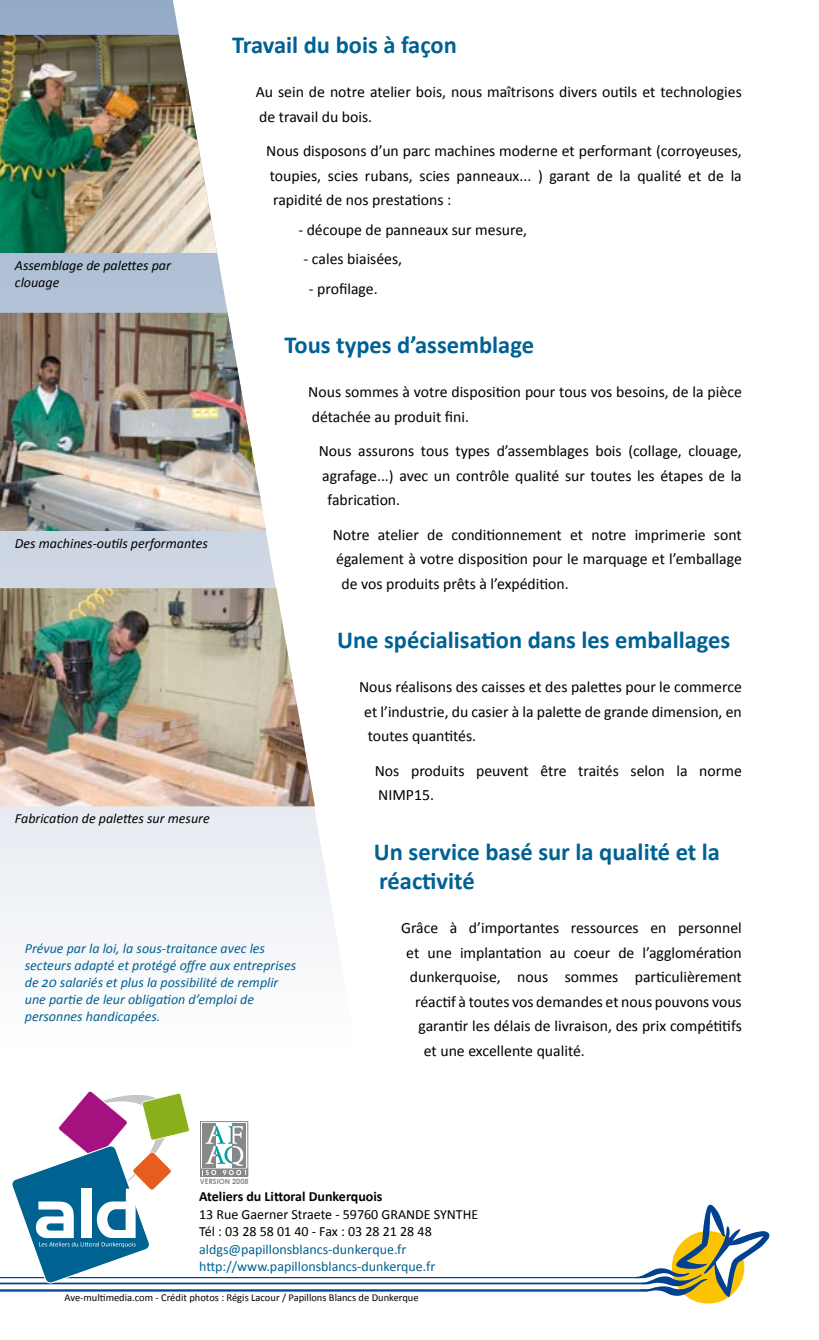
<style>
.page{position:relative;width:819px;height:1340px;background:#fff}
.page>*{position:absolute;margin:0;border:0;box-sizing:border-box;transform-origin:0 0}
.t1{font:700 24.5px/29.4px "Calibri";color:#006193}
.t2{font:15.75px/24.5px "Calibri";color:#000}
.t3{font:italic 14px/16.8px "Calibri";color:#006193}
.t4{font:italic 14px/16.8px "Calibri";color:#000}
.t5{font:14px/17.5px "Calibri";color:#006193}
.t6{font:14px/17.5px "Calibri";color:#000}
.t7{font:700 14px "Calibri";color:#000}
.t8{font:10.5px "Calibri";color:#000}
.t9{font:700 7.17px "Century Gothic";color:#878889}
</style>
<div class="page">
<svg style="left:0;top:0;width:410px;height:1292px"></svg>
<img style="left:0;top:35px;width:217px;height:218px">
<img style="left:0;top:312px;width:266px;height:219px">
<img style="left:0;top:588px;width:315px;height:218px">
<hr style="left:0;top:1276px;width:638px;height:2px;background:#004192">
<hr style="left:0;top:1282px;width:643px;height:2px;background:#004192">
<hr style="left:0;top:1289px;width:646px;height:2px;background:#004192">
<svg style="left:635px;top:1204px;width:134px;height:99px"></svg>
<svg style="left:11px;top:1085px;width:179px;height:198px"></svg>
<div style="left:200px;top:1168px;width:48px;height:8px;border:1px solid #878889"></div>
<div style="left:200px;top:1121px;width:48px;height:48px;border:1px solid #878889"></div>
<div style="left:202px;top:1123px;width:13px;height:44px;background:#878889"></div>
<div style="left:233px;top:1123px;width:13px;height:44px;background:#878889"></div>
<svg style="left:202px;top:1125px;width:44px;height:50px"></svg>
<p class="t4" style="left:15px;top:256px;width:157px">Assemblage de palettes par clouage</p>
<p class="t4" style="left:15px;top:534px;width:194px">Des machines-outils performantes</p>
<p class="t4" style="left:15px;top:809px;width:196px">Fabrication de palettes sur mesure</p>
<h1 class="t1" style="left:232px;top:29px;width:226px">Travail du bois à façon</h1>
<p class="t2" style="left:256px;top:79px;width:487px">Au sein de notre atelier bois, nous maîtrisons divers outils et technologies de travail du bois.</p>
<p class="t2" style="left:266px;top:138px;width:477px;text-align:justify">Nous disposons d’un parc machines moderne et performant (corroyeuses, toupies, scies rubans, scies panneaux... ) garant de la qualité et de la rapidité de nos prestations :</p>
<p class="t2" style="left:298px;top:217px;width:230px">- découpe de panneaux sur mesure,</p>
<p class="t2" style="left:303px;top:246px;width:100px">- cales biaisées,</p>
<p class="t2" style="left:309px;top:276px;width:70px">- profilage.</p>
<h1 class="t1" style="left:284px;top:329px;width:251px">Tous types d’assemblage</h1>
<p class="t2" style="left:308px;top:379px;width:435px">Nous sommes à votre disposition pour tous vos besoins, de la pièce détachée au produit fini.</p>
<p class="t2" style="left:319px;top:438px;width:424px">Nous assurons tous types d’assemblages bois (collage, clouage,</p>
<p class="t2" style="left:322px;top:462px;width:421px">agrafage...) avec un contrôle qualité sur toutes les étapes de la</p>
<p class="t2" style="left:327px;top:487px;width:74px">fabrication.</p>
<p class="t2" style="left:333px;top:521px;width:410px">Notre atelier de conditionnement et notre imprimerie sont</p>
<p class="t2" style="left:336px;top:546px;width:407px">également à votre disposition pour le marquage et l’emballage</p>
<p class="t2" style="left:341px;top:570px;width:229px">de vos produits prêts à l’expédition.</p>
<h1 class="t1" style="left:337px;top:624px;width:394px">Une spécialisation dans les emballages</h1>
<p class="t2" style="left:364px;top:674px;width:379px;text-align:justify;text-indent:-5px">Nous réalisons des caisses et des palettes pour le commerce et l’industrie, du casier à la palette de grande dimension, en toutes quantités.</p>
<p class="t2" style="left:375px;top:757px;width:368px">Nos produits peuvent être traités selon la norme<br>NIMP15.</p>
<p class="t3" style="left:25px;top:939px;width:273px">Prévue par la loi, la sous-traitance avec les secteurs adapté et protégé offre aux entreprises de 20 salariés et plus la possibilité de remplir une partie de leur obligation d’emploi de personnes handicapées.</p>
<p class="t9" style="left:200px;top:1175px;width:50px">VERSION 2008</p>
<h1 class="t1" style="left:374px;top:835px;width:347px">Un service basé sur la qualité et la réactivité</h1>
<p class="t2" style="left:401px;top:915px;width:342px">Grâce à d’importantes ressources en personnel</p>
<p class="t2" style="left:406px;top:939px;width:337px">et une implantation au coeur de l’agglomération</p>
<p class="t2" style="left:410px;top:964px;width:333px">dunkerquoise, nous sommes particulièrement</p>
<p class="t2" style="left:415px;top:988px;width:328px">réactif à toutes vos demandes et nous pouvons vous</p>
<p class="t2" style="left:418px;top:1013px;width:325px">garantir les délais de livraison, des prix compétitifs</p>
<p class="t2" style="left:424px;top:1037px;width:163px">et une excellente qualité.</p>
<p class="t7" style="left:199px;top:1187px;width:185px">Ateliers du Littoral Dunkerquois</p>
<p class="t6" style="left:199px;top:1204px;width:280px">13 Rue Gaerner Straete - 59760 GRANDE SYNTHE<br>Tél : 03 28 58 01 40 - Fax : 03 28 21 28 48</p>
<p class="t5" style="left:199px;top:1239px;width:238px">aldgs@papillonsblancs-dunkerque.fr http://www.papillonsblancs-dunkerque.fr</p>
<p class="t8" style="left:64px;top:1291px;width:355px">Ave-multimedia.com - Crédit photos : Régis Lacour / Papillons Blancs de Dunkerque</p>
</div>
